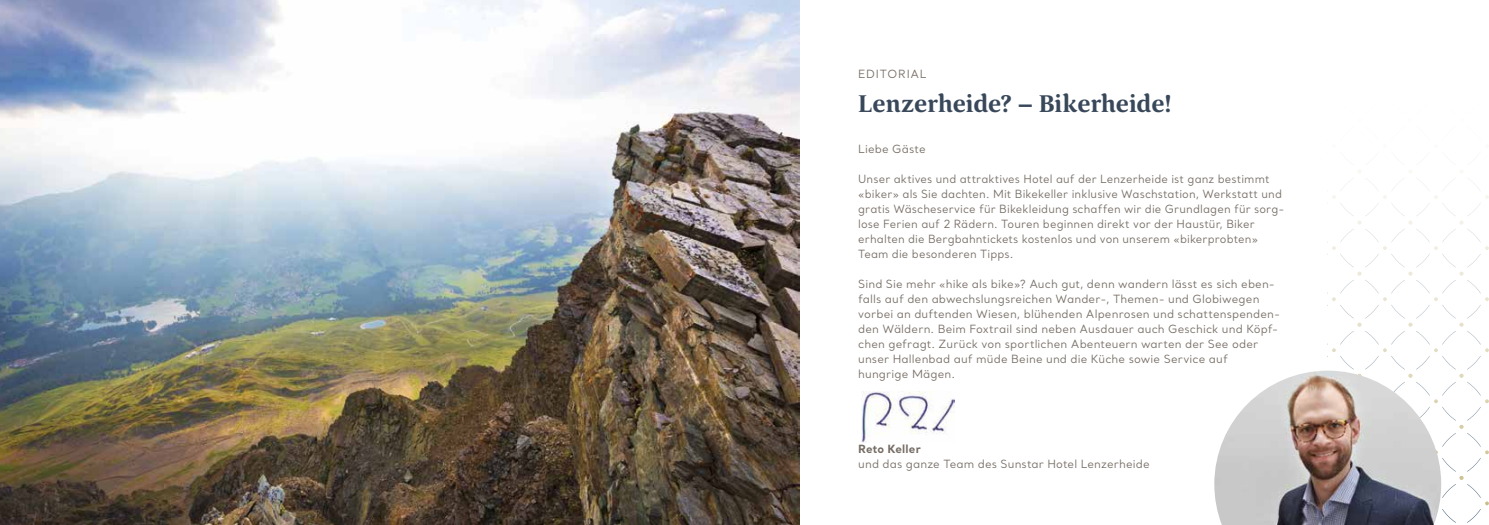
<style>
.page{position:relative;width:1489px;height:525px;background:#fff}
.page>*{position:absolute;margin:0;border:0;box-sizing:border-box;transform-origin:0 0}
.t1{font:700 25px "Corda";color:#38485a}
.t2{font:11.25px/15px "Santral";letter-spacing:.01em;color:#756c64}
.t3{font:700 11.25px "Santral";letter-spacing:.01em;color:#756c64}
.t4{font:11.25px "Santral";letter-spacing:.07em;color:#756c64}
</style>
<div class="page">
<svg style="left:1332px;top:170px;width:156px;height:352px"></svg>
<img style="left:0;top:0;width:799px;height:524px">
<img style="left:1214px;top:370px;width:226px;height:154px">
<img style="left:861px;top:391px;width:93px;height:51px">
<p class="t4" style="left:858px;top:66px;width:70px">EDITORIAL</p>
<h1 class="t1" style="left:858px;top:87px;width:314px">Lenzerheide? – Bikerheide!</h1>
<p class="t2" style="left:858px;top:141px;width:69px">Liebe Gäste</p>
<p class="t2" style="left:858px;top:171px;width:427px">Unser aktives und attraktives Hotel auf der Lenzerheide ist ganz bestimmt «biker» als Sie dachten. Mit Bikekeller inklusive Waschstation, Werkstatt und gratis Wäscheservice für Bikekleidung schaffen wir die Grundlagen für sorg&shy;lose Ferien auf 2 Rädern. Touren beginnen direkt vor der Haustür, Biker erhalten die Bergbahntickets kostenlos und von unserem «bikerprobten» Team die besonderen Tipps.</p>
<p class="t2" style="left:858px;top:276px;width:423px">Sind Sie mehr «hike als bike»? Auch gut, denn wandern lässt es sich eben&shy;falls auf den abwechslungsreichen Wander-, Themen- und Globiwegen vorbei an duftenden Wiesen, blühenden Alpenrosen und schattenspenden&shy;den Wäldern. Beim Foxtrail sind neben Ausdauer auch Geschick und Köpf&shy;chen gefragt. Zurück von sportlichen Abenteuern warten der See oder unser Hallenbad auf müde Beine und die Küche sowie Service auf hungrige Mägen.</p>
<p class="t3" style="left:858px;top:441px;width:64px">Reto Keller</p>
<p class="t2" style="left:858px;top:456px;width:293px">und das ganze Team des Sunstar Hotel Lenzerheide</p>
</div>
